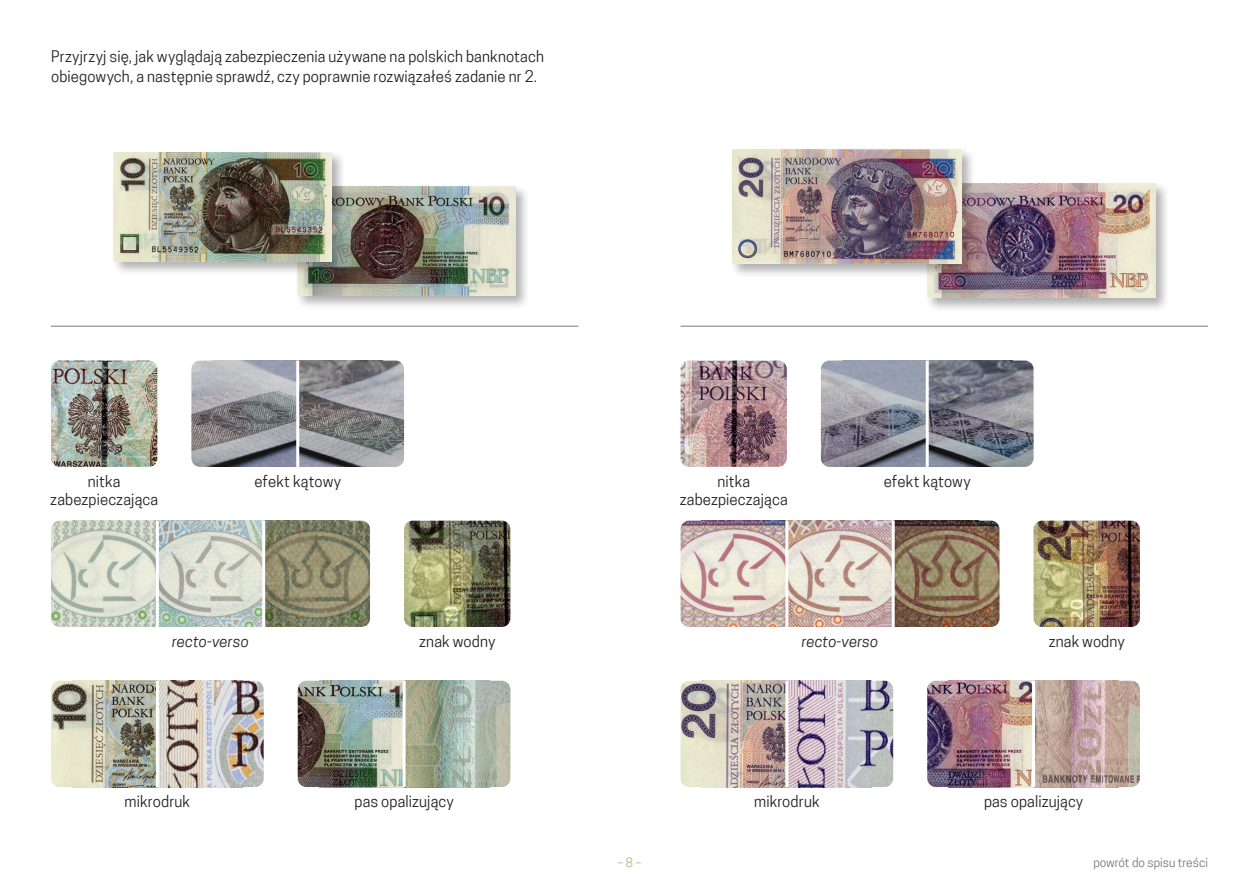
<style>
.page{position:relative;width:1259px;height:893px;background:#fff}
.page>*{position:absolute;margin:0;border:0;box-sizing:border-box;transform-origin:0 0}
.t1{font:15px/18px "Cooper Hewitt";letter-spacing:.01em;color:#231f20;text-align:center}
.t2{font:italic 15px "Cooper Hewitt";letter-spacing:-.005em;color:#231f20}
.t3{font:12px "Cooper Hewitt";color:#76787b}
.t4{font:12px "Cooper Hewitt";color:#bdad7d}
</style>
<div class="page">
<hr style="left:680px;top:326px;width:528px;height:1px;background:#76787b">
<hr style="left:51px;top:326px;width:527px;height:1px;background:#76787b">
<img style="left:404px;top:521px;width:106px;height:106px">
<img style="left:1033px;top:521px;width:107px;height:106px">
<div style="left:295px;top:184px;width:235px;height:126px;background:#231f20;opacity:.35"></div>
<img style="left:298px;top:186px;width:217px;height:109px">
<img style="left:346px;top:202px;width:125px;height:68px">
<div style="left:112px;top:150px;width:234px;height:126px;background:#231f20;opacity:.35"></div>
<img style="left:114px;top:152px;width:218px;height:109px">
<img style="left:188px;top:184px;width:97px;height:47px">
<div style="left:925px;top:181px;width:245px;height:131px;background:#231f20;opacity:.35"></div>
<img style="left:927px;top:184px;width:229px;height:114px">
<img style="left:975px;top:200px;width:122px;height:67px">
<div style="left:730px;top:147px;width:245px;height:131px;background:#231f20;opacity:.35"></div>
<img style="left:732px;top:150px;width:229px;height:114px">
<svg style="left:821px;top:185px;width:97px;height:46px;background:#6f5d6f"></svg>
<img style="left:872px;top:681px;width:21px;height:106px">
<img style="left:680px;top:681px;width:192px;height:106px">
<hr style="left:785px;top:681px;width:3px;height:106px;background:#fff">
<img style="left:1118px;top:681px;width:22px;height:106px">
<img style="left:927px;top:681px;width:191px;height:106px">
<hr style="left:1032px;top:681px;width:3px;height:106px;background:#fff">
<img style="left:680px;top:521px;width:319px;height:106px">
<img style="left:702px;top:521px;width:83px;height:106px">
<hr style="left:785px;top:521px;width:3px;height:106px;background:#fff">
<hr style="left:891px;top:521px;width:3px;height:106px;background:#fff">
<img style="left:1012px;top:361px;width:21px;height:106px">
<img style="left:821px;top:361px;width:191px;height:106px">
<hr style="left:925px;top:361px;width:3px;height:106px;background:#fff">
<img style="left:51px;top:521px;width:319px;height:106px">
<img style="left:72px;top:521px;width:84px;height:106px">
<hr style="left:262px;top:521px;width:3px;height:106px;background:#fff">
<hr style="left:156px;top:521px;width:3px;height:106px;background:#fff">
<img style="left:383px;top:361px;width:21px;height:106px">
<img style="left:191px;top:361px;width:192px;height:106px">
<hr style="left:296px;top:361px;width:3px;height:106px;background:#fff">
<img style="left:680px;top:361px;width:107px;height:106px">
<img style="left:51px;top:361px;width:106px;height:106px">
<img style="left:489px;top:681px;width:21px;height:106px">
<img style="left:298px;top:681px;width:191px;height:106px">
<hr style="left:402px;top:681px;width:3px;height:106px;background:#fff">
<img style="left:242px;top:681px;width:22px;height:106px">
<img style="left:51px;top:681px;width:191px;height:106px">
<hr style="left:156px;top:681px;width:3px;height:106px;background:#fff">
<p class="t1" style="left:51px;top:47px;width:494px;line-height:19.5px;text-align:left">Przyjrzyj się, jak wyglądają zabezpieczenia używane na polskich banknotach obiegowych, a następnie sprawdź, czy poprawnie rozwiązałeś zadanie nr 2.</p>
<p class="t1" style="left:254px;top:472px;width:88px">efekt kątowy</p>
<p class="t1" style="left:884px;top:472px;width:88px">efekt kątowy</p>
<p class="t1" style="left:50px;top:472px;width:109px">nitka zabezpieczająca</p>
<p class="t1" style="left:679px;top:472px;width:109px">nitka zabezpieczająca</p>
<p class="t2" style="left:172px;top:632px;width:78px">recto-verso</p>
<p class="t1" style="left:419px;top:632px;width:78px">znak wodny</p>
<p class="t2" style="left:801px;top:632px;width:78px">recto-verso</p>
<p class="t1" style="left:1048px;top:632px;width:78px">znak wodny</p>
<p class="t1" style="left:354px;top:792px;width:101px">pas opalizujący</p>
<p class="t1" style="left:984px;top:792px;width:101px">pas opalizujący</p>
<p class="t1" style="left:125px;top:792px;width:67px">mikrodruk</p>
<p class="t1" style="left:754px;top:792px;width:67px">mikrodruk</p>
<p class="t4" style="left:617px;top:856px;width:25px">– 8 –</p>
<p class="t3" style="left:1093px;top:856px;width:116px">powrót do spisu treści</p>
</div>
